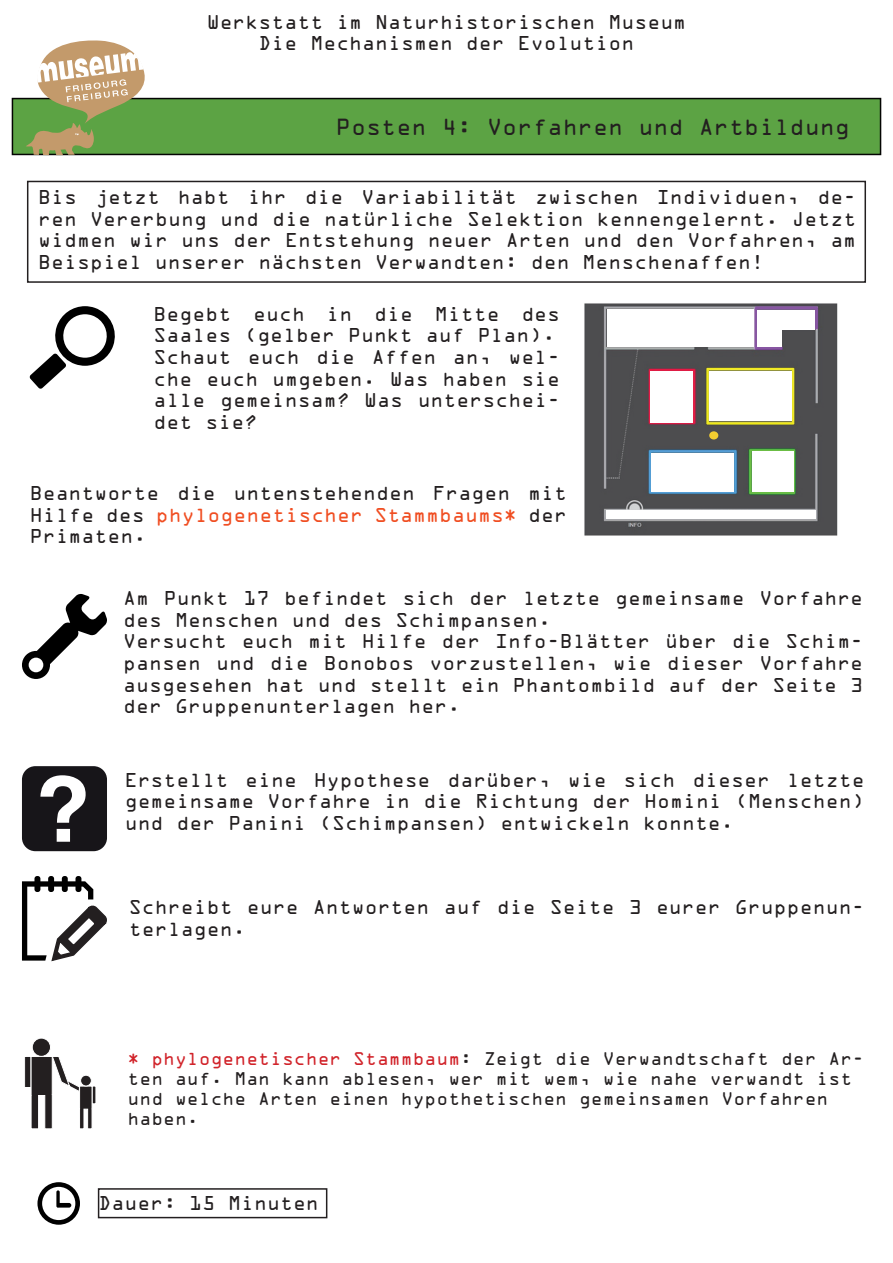
<style>
.page{position:relative;width:893px;height:1263px;background:#fff}
.page>*{position:absolute;margin:0;border:0;box-sizing:border-box;transform-origin:0 0}
.t1{font:21px "OCRA Std";color:#231f20}
.t2{font:18px/21.6px "OCRA Std";color:#231f20;text-align:justify}
.t3{font:16.5px/19.8px "OCRA Std";color:#231f20}
.s1{color:#f04e22}
.s2{color:#d1232a}
</style>
<div class="page">
<div style="left:12px;top:98px;width:869px;height:57px;background:#5ca344;border:2px solid #040503"></div>
<svg style="left:26px;top:40px;width:119px;height:115px"></svg>
<svg style="left:29px;top:306px;width:86px;height:83px"></svg>
<svg style="left:22px;top:594px;width:85px;height:85px"></svg>
<div style="left:22px;top:766px;width:85px;height:85px;background:#171519;border-radius:13px"></div>
<svg style="left:40px;top:775px;width:46px;height:67px"></svg>
<svg style="left:37px;top:1182px;width:43px;height:43px"></svg>
<div style="left:98px;top:1188px;width:229px;height:30px;border:2px solid #231f20"></div>
<div style="left:27px;top:181px;width:839px;height:102px;border:2px solid #231f20"></div>
<img style="left:584px;top:303px;width:254px;height:233px">
<div style="left:651px;top:372px;width:42px;height:51px;background:#fff"></div>
<div style="left:709px;top:372px;width:83px;height:49px;background:#fff"></div>
<div style="left:758px;top:310px;width:57px;height:20px;background:#fff"></div>
<div style="left:651px;top:453px;width:83px;height:39px;background:#fff"></div>
<div style="left:752px;top:451px;width:41px;height:41px;background:#fff"></div>
<div style="left:607px;top:309px;width:147px;height:38px;background:#fff"></div>
<div style="left:758px;top:327px;width:24px;height:20px;background:#fff"></div>
<div style="left:606px;top:510px;width:210px;height:9px;background:#fff"></div>
<div style="left:709px;top:431px;width:9px;height:8px;background:#f4ce31;border-radius:50%"></div>
<div style="left:25px;top:1056px;width:6px;height:31px;background:#231f20"></div>
<div style="left:24px;top:1056px;width:7px;height:32px;border:1px solid #fff"></div>
<div style="left:32px;top:1038px;width:19px;height:18px;background:#231f20;border-radius:50%"></div>
<div style="left:32px;top:1037px;width:19px;height:20px;border:1px solid #fff;border-radius:50%"></div>
<svg style="left:30px;top:1055px;width:63px;height:74px"></svg>
<svg style="left:22px;top:876px;width:85px;height:86px"></svg>
<p class="t2" style="left:207px;top:13px;width:481px;text-align:center">Werkstatt im Naturhistorischen Museum<br>Die Mechanismen der Evolution</p>
<p class="t1" style="left:336px;top:118px;width:516px">Posten 4: Vorfahren und Artbildung</p>
<p class="t2" style="left:38px;top:188px;width:819px">Bis jetzt habt ihr die Variabilität zwischen Individuen, de&shy;ren Vererbung und die natürliche Selektion kennengelernt. Jetzt widmen wir uns der Entstehung neuer Arten und den Vorfahren, am Beispiel unserer nächsten Verwandten: den Menschenaffen!</p>
<p class="t2" style="left:154px;top:305px;width:408px;text-align:left">Begebt euch in die Mitte des<br>Saales (gelber Punkt auf Plan).<br>Schaut euch die Affen an, wel&shy;che euch umgeben. Was haben sie alle gemeinsam? Was unterschei&shy;det sie?</p>
<p class="t2" style="left:30px;top:484px;width:539px">Beantworte die untenstehenden Fragen mit Hilfe des <span class="s1">phylogenetischer Stammbaums*</span> der Primaten.</p>
<p class="t2" style="left:123px;top:589px;width:741px;text-align:left">Am Punkt 17 befindet sich der letzte gemeinsame Vorfahre des Menschen und des Schimpansen.<br>Versucht euch mit Hilfe der Info-Blätter über die Schim&shy;pansen und die Bonobos vorzustellen, wie dieser Vorfahre ausgesehen hat und stellt ein Phantombild auf der Seite 3 der Gruppenunterlagen her.</p>
<p class="t2" style="left:125px;top:770px;width:741px">Erstellt eine Hypothese darüber, wie sich dieser letzte gemeinsame Vorfahre in die Richtung der Homini (Menschen) und der Panini (Schimpansen) entwickeln konnte.</p>
<p class="t2" style="left:129px;top:898px;width:737px">Schreibt eure Antworten auf die Seite 3 eurer Gruppenun&shy;terlagen.</p>
<p class="t3" style="left:128px;top:1050px;width:738px"><span class="s2">* phylogenetischer Stammbaum</span>: Zeigt die Verwandtschaft der Ar&shy;ten auf. Man kann ablesen, wer mit wem, wie nahe verwandt ist und welche Arten einen hypothetischen gemeinsamen Vorfahren haben.</p>
<p class="t2" style="left:99px;top:1193px;width:222px">Dauer: 15 Minuten</p>
</div>
